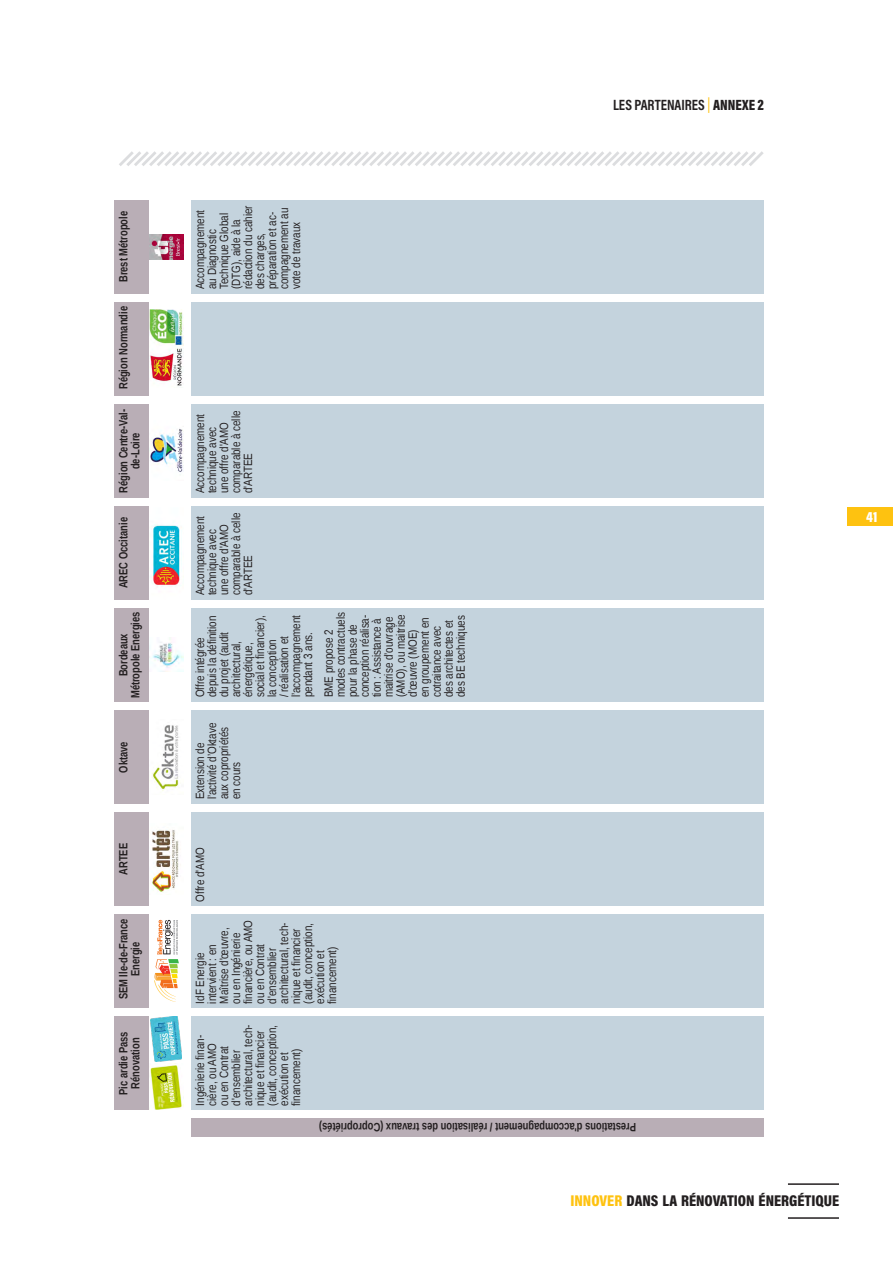
<style>
.page{position:relative;width:893px;height:1263px;background:#fff}
.page>*{position:absolute;margin:0;border:0;box-sizing:border-box;transform-origin:0 0}
.t1{font:900 15.75px "Acumin Pro Cond";color:#231f20}
.t2{font:700 15px "Acumin Pro Cond";color:#231f20;scale:.95 1}
.t3{font:900 15px "Acumin Pro Cond";color:#fff}
.titre_1{font:12px/12px "Liberation Sans Narrow";color:#231f20}
.Texte_courant{font:700 12px/12px "Liberation Sans Narrow";color:#231f20;text-align:center;scale:.95 1}
.titre_1-2{font:700 12px "Liberation Sans Narrow";color:#231f20;scale:.95 1}
.s1{font-weight:400;color:#fec210}
.s2{font-weight:900}
.s3{color:#fec210}
</style>
<div class="page">
<hr style="left:788px;top:1183px;width:51px;height:2px;background:#231f20">
<hr style="left:788px;top:1217px;width:51px;height:2px;background:#231f20">
<div style="left:848px;top:507px;width:45px;height:19px;background:#fec210"></div>
<svg style="left:119px;top:151px;width:645px;height:15px"></svg>
<img style="left:150px;top:1065px;width:33px;height:45px">
<div style="left:114px;top:1016px;width:35px;height:94px;background:#b9aeb6"></div>
<div style="left:114px;top:914px;width:35px;height:94px;background:#b9aeb6"></div>
<div style="left:114px;top:812px;width:35px;height:94px;background:#b9aeb6"></div>
<div style="left:114px;top:710px;width:35px;height:94px;background:#b9aeb6"></div>
<div style="left:114px;top:608px;width:35px;height:94px;background:#b9aeb6"></div>
<div style="left:114px;top:506px;width:35px;height:94px;background:#b9aeb6"></div>
<div style="left:114px;top:404px;width:35px;height:93px;background:#b9aeb6"></div>
<div style="left:114px;top:302px;width:35px;height:93px;background:#b9aeb6"></div>
<div style="left:114px;top:200px;width:35px;height:93px;background:#b9aeb6"></div>
<img style="left:154px;top:919px;width:25px;height:83px">
<img style="left:152px;top:830px;width:27px;height:62px">
<img style="left:152px;top:725px;width:28px;height:66px">
<img style="left:152px;top:638px;width:31px;height:34px">
<img style="left:153px;top:522px;width:29px;height:65px">
<img style="left:150px;top:428px;width:33px;height:44px">
<img style="left:150px;top:310px;width:33px;height:76px">
<img style="left:149px;top:234px;width:34px;height:25px">
<img style="left:151px;top:1016px;width:31px;height:45px">
<div style="left:191px;top:1016px;width:573px;height:94px;background:#c4d3dd"></div>
<div style="left:191px;top:914px;width:573px;height:94px;background:#c4d3dd"></div>
<div style="left:191px;top:812px;width:573px;height:94px;background:#c4d3dd"></div>
<div style="left:191px;top:710px;width:573px;height:94px;background:#c4d3dd"></div>
<div style="left:191px;top:608px;width:573px;height:94px;background:#c4d3dd"></div>
<div style="left:191px;top:506px;width:573px;height:94px;background:#c4d3dd"></div>
<div style="left:191px;top:404px;width:573px;height:93px;background:#c4d3dd"></div>
<div style="left:191px;top:302px;width:573px;height:93px;background:#c4d3dd"></div>
<div style="left:191px;top:200px;width:573px;height:93px;background:#c4d3dd"></div>
<div style="left:191px;top:1118px;width:573px;height:19px;background:#b9aeb6"></div>
<p class="Texte_courant" style="left:117px;top:282px;width:76px;rotate:-90deg">Brest Métropole</p>
<p class="Texte_courant" style="left:117px;top:389px;width:89px;rotate:-90deg">Région Normandie</p>
<p class="Texte_courant" style="left:117px;top:493px;width:90px;rotate:-90deg">Région Centre-Val&shy;de-Loire</p>
<p class="Texte_courant" style="left:117px;top:588px;width:76px;rotate:-90deg">AREC Occitanie</p>
<p class="Texte_courant" style="left:117px;top:698px;width:93px;rotate:-90deg">Bordeaux<br>Métropole Energies</p>
<p class="Texte_courant" style="left:117px;top:772px;width:34px;rotate:-90deg">Oktave</p>
<p class="Texte_courant" style="left:117px;top:875px;width:35px;rotate:-90deg">ARTEE</p>
<p class="Texte_courant" style="left:117px;top:999px;width:87px;rotate:-90deg">SEM Ile-de-France<br>Energie</p>
<p class="Texte_courant" style="left:117px;top:1095px;width:68px;rotate:-90deg">Pic ardie Pass<br>Rénovation</p>
<p class="titre_1" style="left:195px;top:289px;width:85px;rotate:-90deg">Accompagnement au Diagnostic<br>Technique Global (DTG), aide à la rédaction du cahier des charges, préparation et ac&shy;compagnement au vote de travaux</p>
<p class="t2" style="left:613px;top:95px;width:160px">LES PARTENAIRES <span class="s1">|</span> <span class="s2">ANNEXE 2</span></p>
<p class="titre_1" style="left:195px;top:493px;width:84px;rotate:-90deg">Accompagnement technique avec une offre d'AMO comparable à celle d'ARTEE</p>
<p class="titre_1" style="left:195px;top:595px;width:84px;rotate:-90deg">Accompagnement technique avec une offre d'AMO comparable à celle d'ARTEE</p>
<p class="titre_1" style="left:195px;top:697px;width:84px;rotate:-90deg">Offre intégrée depuis la définition du projet (audit architectural, énergétique, social et financier), la conception<br>/ réalisation et l’accompagnement pendant 3 ans.</p>
<p class="titre_1" style="left:323px;top:697px;width:87px;rotate:-90deg">BME propose 2 modes contractuels pour la phase de conception réalisa&shy;tion : Assistance à maitrise d’ouvrage (AMO), ou maitrise d’œuvre (MOE)<br>en groupement en cotraitance avec des architectes et des BE techniques</p>
<p class="titre_1" style="left:195px;top:799px;width:78px;rotate:-90deg">Extension de l’activité d’Oktave aux copropriétés en cours</p>
<p class="titre_1" style="left:195px;top:901px;width:56px;rotate:-90deg">Offre d'AMO</p>
<p class="titre_1" style="left:195px;top:1003px;width:85px;rotate:-90deg">IdF Energie intervient : en<br>Maîtrise d'œuvre, ou en Ingénierie financière, ou AMO ou en Contrat d'ensemblier architectural, tech&shy;nique et financier (audit, conception, exécution et financement)</p>
<p class="titre_1" style="left:195px;top:1106px;width:82px;rotate:-90deg">Ingénierie finan&shy;cière, ou AMO<br>ou en Contrat d'ensemblier architectural, tech&shy;nique et financier (audit, conception, exécution et financement)</p>
<p class="titre_1-2" style="left:636px;top:1135px;width:335px;rotate:-180deg">Prestations d'accompagnement / réalisation des travaux (Copropriétés)</p>
<p class="t1" style="left:570px;top:1190px;width:270px"><span class="s3">INNOVER</span> DANS LA RÉNOVATION ÉNERGÉTIQUE</p>
<p class="t3" style="left:866px;top:507px;width:13px">41</p>
</div>
